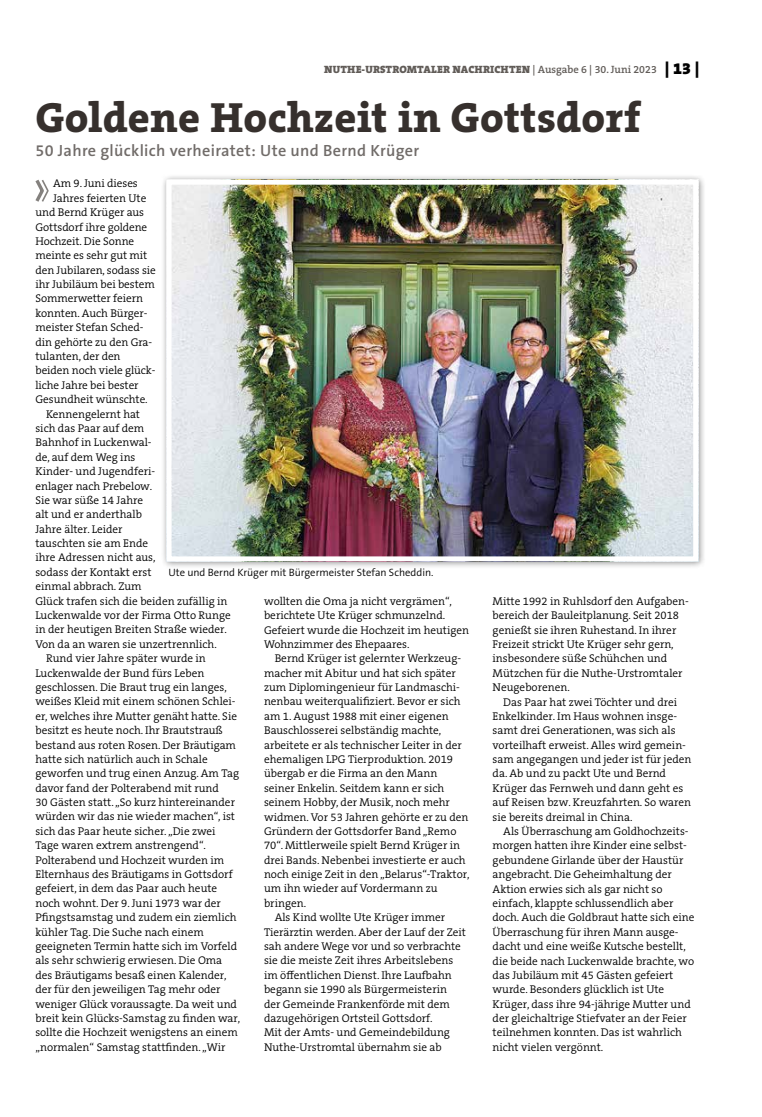
<style>
.page{position:relative;width:762px;height:1117px;background:#fff}
.page>*{position:absolute;margin:0;border:0;box-sizing:border-box;transform-origin:0 0}
.t1{font:800 42.5px "The Serif B W8";letter-spacing:.01em;color:#36302d}
.t2{font:600 16.25px "The Sans B W6";letter-spacing:.02em;color:#716c69}
.t3{font:300 11.25px/14.4px "The Serif B W4";color:#000}
.t4{font:900 10.62px "The Serif B W9";letter-spacing:.015em;color:#615c58}
.t5{font:300 10.62px "The Sans B W4";color:#000}
.s1{font-family:"The Serif B W6";font-weight:600}
.s2{font-size:16.25px;color:#000}
</style>
<div class="page">
<svg style="left:35px;top:179px;width:14px;height:23px"></svg>
<div style="left:161px;top:174px;width:545px;height:395px;background:#000;opacity:.45"></div>
<img style="left:173px;top:186px;width:519px;height:369px">
<div style="left:167px;top:180px;width:531px;height:381px;border:5px solid #fff"></div>
<p class="t4" style="left:324px;top:63px;width:377px">NUTHE-URSTROMTALER NACHRICHTEN <span class="s1">| Ausgabe 6 | 30. Juni 2023</span> <span class="s2">| 13 |</span></p>
<h1 class="t1" style="left:35px;top:89px;width:606px">Goldene Hochzeit in Gottsdorf</h1>
<h2 class="t2" style="left:35px;top:140px;width:385px">50 Jahre glücklich verheiratet: Ute und Bernd Krüger</h2>
<p class="t3" style="left:53px;top:176px;width:86px">Am 9. Juni dieses</p>
<p class="t3" style="left:53px;top:191px;width:95px">Jahres feierten Ute</p>
<p class="t3" style="left:35px;top:205px;width:110px">und Bernd Krüger aus</p>
<p class="t3" style="left:35px;top:219px;width:113px">Gottsdorf ihre goldene</p>
<p class="t3" style="left:35px;top:234px;width:100px">Hochzeit. Die Sonne</p>
<p class="t3" style="left:35px;top:248px;width:113px">meinte es sehr gut mit</p>
<p class="t3" style="left:35px;top:263px;width:122px">den Jubilaren, sodass sie</p>
<p class="t3" style="left:35px;top:277px;width:121px">ihr Jubiläum bei bestem</p>
<p class="t3" style="left:35px;top:291px;width:109px">Sommerwetter feiern</p>
<p class="t3" style="left:35px;top:306px;width:114px">konnten. Auch Bürger-</p>
<p class="t3" style="left:35px;top:320px;width:110px">meister Stefan Sched-</p>
<p class="t3" style="left:35px;top:334px;width:118px">din gehörte zu den Gra-</p>
<p class="t3" style="left:35px;top:349px;width:87px">tulanten, der den</p>
<p class="t3" style="left:35px;top:363px;width:121px">beiden noch viele glück-</p>
<p class="t3" style="left:35px;top:378px;width:105px">liche Jahre bei bester</p>
<p class="t3" style="left:35px;top:392px;width:114px">Gesundheit wünschte.</p>
<p class="t3" style="left:46px;top:406px;width:96px">Kennengelernt hat</p>
<p class="t3" style="left:35px;top:421px;width:110px">sich das Paar auf dem</p>
<p class="t3" style="left:35px;top:435px;width:118px">Bahnhof in Luckenwal-</p>
<p class="t3" style="left:35px;top:449px;width:102px">de, auf dem Weg ins</p>
<p class="t3" style="left:35px;top:464px;width:121px">Kinder- und Jugendferi-</p>
<p class="t3" style="left:35px;top:478px;width:118px">enlager nach Prebelow.</p>
<p class="t3" style="left:35px;top:493px;width:109px">Sie war süße 14 Jahre</p>
<p class="t3" style="left:35px;top:507px;width:108px">alt und er anderthalb</p>
<p class="t3" style="left:35px;top:521px;width:89px">Jahre älter. Leider</p>
<p class="t3" style="left:35px;top:536px;width:114px">tauschten sie am Ende</p>
<p class="t3" style="left:35px;top:550px;width:122px">ihre Adressen nicht aus,</p>
<p class="t3" style="left:35px;top:564px;width:118px">sodass der Kontakt erst</p>
<p class="t3" style="left:35px;top:579px;width:108px">einmal abbrach. Zum</p>
<p class="t3" style="left:35px;top:593px;width:194px">Glück trafen sich die beiden zufällig in</p>
<p class="t3" style="left:35px;top:608px;width:197px">Luckenwalde vor der Firma Otto Runge</p>
<p class="t3" style="left:35px;top:622px;width:193px">in der heutigen Breiten Straße wieder.</p>
<p class="t3" style="left:35px;top:636px;width:183px">Von da an waren sie unzertrennlich.</p>
<p class="t3" style="left:46px;top:651px;width:161px">Rund vier Jahre später wurde in</p>
<p class="t3" style="left:35px;top:665px;width:170px">Luckenwalde der Bund fürs Leben</p>
<p class="t3" style="left:35px;top:680px;width:193px">geschlossen. Die Braut trug ein langes,</p>
<p class="t3" style="left:35px;top:694px;width:202px">weißes Kleid mit einem schönen Schlei-</p>
<p class="t3" style="left:35px;top:708px;width:203px">er, welches ihre Mutter genäht hatte. Sie</p>
<p class="t3" style="left:35px;top:723px;width:189px">besitzt es heute noch. Ihr Brautstrauß</p>
<p class="t3" style="left:35px;top:737px;width:202px">bestand aus roten Rosen. Der Bräutigam</p>
<p class="t3" style="left:35px;top:751px;width:174px">hatte sich natürlich auch in Schale</p>
<p class="t3" style="left:35px;top:766px;width:205px">geworfen und trug einen Anzug. Am Tag</p>
<p class="t3" style="left:35px;top:780px;width:185px">davor fand der Polterabend mit rund</p>
<p class="t3" style="left:35px;top:795px;width:201px">30 Gästen statt. „So kurz hintereinander</p>
<p class="t3" style="left:35px;top:809px;width:201px">würden wir das nie wieder machen“, ist</p>
<p class="t3" style="left:35px;top:823px;width:182px">sich das Paar heute sicher. „Die zwei</p>
<p class="t3" style="left:35px;top:838px;width:172px">Tage waren extrem anstrengend“.</p>
<p class="t3" style="left:35px;top:852px;width:190px">Polterabend und Hochzeit wurden im</p>
<p class="t3" style="left:35px;top:866px;width:199px">Elternhaus des Bräutigams in Gottsdorf</p>
<p class="t3" style="left:35px;top:881px;width:183px">gefeiert, in dem das Paar auch heute</p>
<p class="t3" style="left:35px;top:895px;width:187px">noch wohnt. Der 9. Juni 1973 war der</p>
<p class="t3" style="left:35px;top:910px;width:203px">Pfingstsamstag und zudem ein ziemlich</p>
<p class="t3" style="left:35px;top:924px;width:170px">kühler Tag. Die Suche nach einem</p>
<p class="t3" style="left:35px;top:938px;width:203px">geeigneten Termin hatte sich im Vorfeld</p>
<p class="t3" style="left:35px;top:953px;width:188px">als sehr schwierig erwiesen. Die Oma</p>
<p class="t3" style="left:35px;top:967px;width:193px">des Bräutigams besaß einen Kalender,</p>
<p class="t3" style="left:35px;top:981px;width:187px">der für den jeweiligen Tag mehr oder</p>
<p class="t3" style="left:35px;top:996px;width:203px">weniger Glück voraussagte. Da weit und</p>
<p class="t3" style="left:35px;top:1010px;width:206px">breit kein Glücks-Samstag zu finden war,</p>
<p class="t3" style="left:35px;top:1025px;width:204px">sollte die Hochzeit wenigstens an einem</p>
<p class="t3" style="left:35px;top:1039px;width:191px">„normalen“ Samstag stattfinden. „Wir</p>
<p class="t5" style="left:168px;top:565px;width:266px">Ute und Bernd Krüger mit Bürgermeister Stefan Scheddin.</p>
<p class="t3" style="left:264px;top:593px;width:207px">wollten die Oma ja nicht vergrämen“, berichtete Ute Krüger schmunzelnd.<br>Gefeiert wurde die Hochzeit im heutigen Wohnzimmer des Ehepaares.</p>
<p class="t3" style="left:275px;top:651px;width:188px">Bernd Krüger ist gelernter Werkzeug-</p>
<p class="t3" style="left:264px;top:665px;width:193px">macher mit Abitur und hat sich später</p>
<p class="t3" style="left:264px;top:680px;width:197px">zum Diplomingenieur für Landmaschi-</p>
<p class="t3" style="left:264px;top:694px;width:198px">nenbau weiterqualifiziert. Bevor er sich</p>
<p class="t3" style="left:264px;top:708px;width:186px">am 1. August 1988 mit einer eigenen</p>
<p class="t3" style="left:264px;top:723px;width:179px">Bauschlosserei selbständig machte,</p>
<p class="t3" style="left:264px;top:737px;width:199px">arbeitete er als technischer Leiter in der</p>
<p class="t3" style="left:264px;top:751px;width:191px">ehemaligen LPG Tierproduktion. 2019</p>
<p class="t3" style="left:264px;top:766px;width:175px">übergab er die Firma an den Mann</p>
<p class="t3" style="left:264px;top:780px;width:182px">seiner Enkelin. Seitdem kann er sich</p>
<p class="t3" style="left:264px;top:795px;width:187px">seinem Hobby, der Musik, noch mehr</p>
<p class="t3" style="left:264px;top:809px;width:206px">widmen. Vor 53 Jahren gehörte er zu den</p>
<p class="t3" style="left:264px;top:823px;width:194px">Gründern der Gottsdorfer Band „Remo</p>
<p class="t3" style="left:264px;top:838px;width:198px">70“. Mittlerweile spielt Bernd Krüger in</p>
<p class="t3" style="left:264px;top:852px;width:203px">drei Bands. Nebenbei investierte er auch</p>
<p class="t3" style="left:264px;top:866px;width:207px">noch einige Zeit in den „Belarus“-Traktor,</p>
<p class="t3" style="left:264px;top:881px;width:175px">um ihn wieder auf Vordermann zu</p>
<p class="t3" style="left:264px;top:895px;width:44px">bringen.</p>
<p class="t3" style="left:275px;top:910px;width:172px">Als Kind wollte Ute Krüger immer</p>
<p class="t3" style="left:264px;top:924px;width:204px">Tierärztin werden. Aber der Lauf der Zeit</p>
<p class="t3" style="left:264px;top:938px;width:198px">sah andere Wege vor und so verbrachte</p>
<p class="t3" style="left:264px;top:953px;width:191px">sie die meiste Zeit ihres Arbeitslebens</p>
<p class="t3" style="left:264px;top:967px;width:189px">im öffentlichen Dienst. Ihre Laufbahn</p>
<p class="t3" style="left:264px;top:982px;width:184px">begann sie 1990 als Bürgermeisterin</p>
<p class="t3" style="left:264px;top:996px;width:187px">der Gemeinde Frankenförde mit dem</p>
<p class="t3" style="left:264px;top:1010px;width:170px">dazugehörigen Ortsteil Gottsdorf.</p>
<p class="t3" style="left:264px;top:1025px;width:187px">Mit der Amts- und Gemeindebildung</p>
<p class="t3" style="left:264px;top:1039px;width:179px">Nuthe-Urstromtal übernahm sie ab</p>
<p class="t3" style="left:493px;top:593px;width:198px">Mitte 1992 in Ruhlsdorf den Aufgaben&shy;bereich der Bauleitplanung. Seit 2018 genießt sie ihren Ruhestand. In ihrer Freizeit strickt Ute Krüger sehr gern, insbesondere süße Schühchen und Mützchen für die Nuthe-Urstromtaler Neugeborenen.</p>
<p class="t3" style="left:493px;top:694px;width:200px;text-indent:11px">Das Paar hat zwei Töchter und drei Enkelkinder. Im Haus wohnen insge&shy;samt drei Generationen, was sich als vorteilhaft erweist. Alles wird gemein&shy;sam angegangen und jeder ist für jeden da. Ab und zu packt Ute und Bernd Krüger das Fernweh und dann geht es auf Reisen bzw. Kreuzfahrten. So waren sie bereits dreimal in China.</p>
<p class="t3" style="left:493px;top:823px;width:203px;text-indent:11px">Als Überraschung am Goldhochzeits&shy;morgen hatten ihre Kinder eine selbst&shy;gebundene Girlande über der Haustür angebracht. Die Geheimhaltung der Aktion erwies sich als gar nicht so einfach, klappte schlussendlich aber doch. Auch die Goldbraut hatte sich eine Überraschung für ihren Mann ausge&shy;dacht und eine weiße Kutsche bestellt, die beide nach Luckenwalde brachte, wo das Jubiläum mit 45 Gästen gefeiert wurde. Besonders glücklich ist Ute Krüger, dass ihre 94-jährige Mutter und der gleichaltrige Stiefvater an der Feier teilnehmen konnten. Das ist wahrlich nicht vielen vergönnt.</p>
</div>
